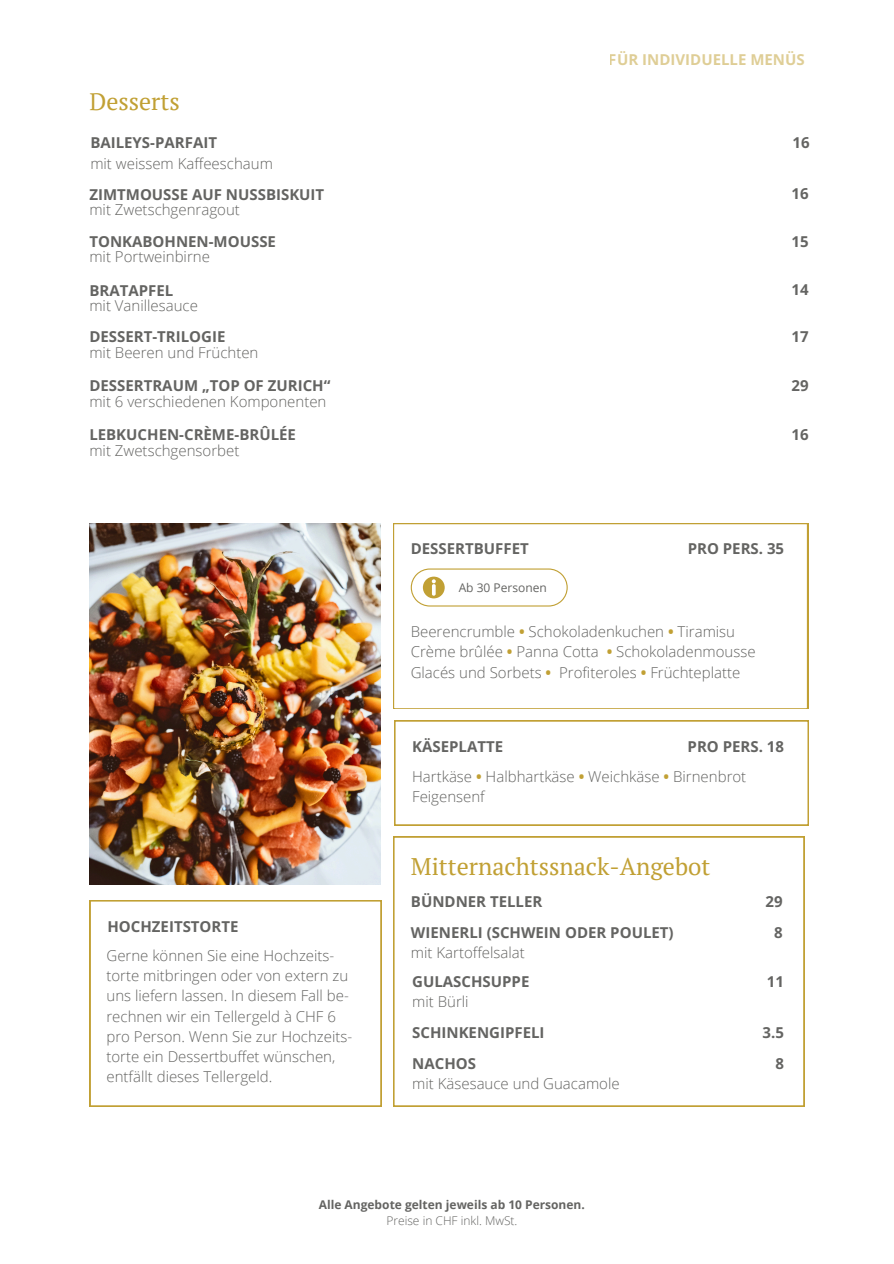
<style>
.page{position:relative;width:894px;height:1264px;background:#fff}
.page>*{position:absolute;margin:0;border:0;box-sizing:border-box;transform-origin:0 0}
.t1{font:24px "PT Serif";color:#c1a034}
.t2{font:300 15px/20.2px "Open Sans";color:#646462}
.t3{font:700 15px "Open Sans";color:#646462}
.t4{font:700 15px "Open Sans";color:#c1a034}
.t5{font:700 12px "Open Sans";color:#646462}
.t6{font:300 12px "Open Sans";color:#646462}
.t7{font:12px "Open Sans";color:#646462}
.s1{font-weight:700;color:#c1a034}
</style>
<div class="page">
<svg style="left:393px;top:523px;width:414px;height:186px"></svg>
<svg style="left:410px;top:568px;width:157px;height:38px"></svg>
<svg style="left:394px;top:720px;width:414px;height:105px"></svg>
<svg style="left:393px;top:836px;width:411px;height:270px"></svg>
<img style="left:89px;top:523px;width:292px;height:361px">
<svg style="left:90px;top:900px;width:291px;height:206px"></svg>
<h2 class="t1" style="left:89px;top:85px;width:92px">Desserts</h2>
<p class="t3" style="left:90px;top:132px;width:128px">BAILEYS-PARFAIT</p>
<p class="t2" style="left:90px;top:153px;width:184px">mit weissem Kaffeeschaum</p>
<p class="t3" style="left:89px;top:183px;width:236px">ZIMTMOUSSE AUF NUSSBISKUIT</p>
<p class="t2" style="left:89px;top:199px;width:152px">mit Zwetschgenragout</p>
<p class="t3" style="left:89px;top:231px;width:188px">TONKABOHNEN-MOUSSE</p>
<p class="t2" style="left:89px;top:246px;width:122px">mit Portweinbirne</p>
<p class="t3" style="left:89px;top:279px;width:85px">BRATAPFEL</p>
<p class="t2" style="left:89px;top:295px;width:110px">mit Vanillesauce</p>
<p class="t3" style="left:89px;top:326px;width:137px">DESSERT-TRILOGIE</p>
<p class="t2" style="left:89px;top:342px;width:170px">mit Beeren und Früchten</p>
<p class="t3" style="left:89px;top:375px;width:242px">DESSERTRAUM „TOP OF ZURICH“</p>
<p class="t2" style="left:89px;top:391px;width:238px">mit 6 verschiedenen Komponenten</p>
<p class="t3" style="left:89px;top:424px;width:208px">LEBKUCHEN-CRÈME-BRÛLÉE</p>
<p class="t2" style="left:89px;top:440px;width:151px">mit Zwetschgensorbet</p>
<p class="t3" style="left:107px;top:916px;width:133px">HOCHZEITSTORTE</p>
<h4 class="t2" style="left:106px;top:944px;width:247px">Gerne können Sie eine Hochzeits&shy;torte mitbringen oder von extern zu uns liefern lassen. In diesem Fall be&shy;rechnen wir ein Tellergeld à CHF 6 pro Person. Wenn Sie zur Hochzeits&shy;torte ein Dessertbuffet wünschen, entfällt dieses Tellergeld.</h4>
<p class="t4" style="left:608px;top:49px;width:197px">FÜR INDIVIDUELLE MENÜS</p>
<p class="t3" style="left:792px;top:132px;width:19px">16</p>
<h1 class="t3" style="left:791px;top:183px;width:19px">16</h1>
<p class="t3" style="left:791px;top:230px;width:19px">15</p>
<p class="t3" style="left:791px;top:279px;width:19px">14</p>
<p class="t3" style="left:791px;top:326px;width:19px">17</p>
<p class="t3" style="left:791px;top:375px;width:19px">29</p>
<p class="t3" style="left:791px;top:424px;width:19px">16</p>
<p class="t3" style="left:410px;top:538px;width:119px">DESSERTBUFFET</p>
<p class="t3" style="left:687px;top:538px;width:98px">PRO PERS. 35</p>
<p class="t7" style="left:458px;top:578px;width:90px">Ab 30 Personen</p>
<h2 class="t2" style="left:410px;top:621px;width:346px">Beerencrumble <span class="s1">•</span> Schokoladenkuchen <span class="s1">•</span> Tiramisu<br>Crème brûlée <span class="s1">•</span> Panna Cotta <span class="s1">•</span> Schokoladenmousse</h2>
<h2 class="t2" style="left:410px;top:661px;width:331px">Glacés und Sorbets <span class="s1">•</span> Profiteroles <span class="s1">•</span> Früchteplatte</h2>
<h2 class="t3" style="left:412px;top:735px;width:92px">KÄSEPLATTE</h2>
<h2 class="t3" style="left:687px;top:735px;width:98px">PRO PERS. 18</h2>
<h5 class="t2" style="left:412px;top:766px;width:335px">Hartkäse <span class="s1">•</span> Halbhartkäse <span class="s1">•</span> Weichkäse <span class="s1">•</span> Birnenbrot</h5>
<p class="t2" style="left:412px;top:786px;width:74px">Feigensenf</p>
<h5 class="t1" style="left:411px;top:849px;width:301px">Mitternachtssnack-Angebot</h5>
<p class="t3" style="left:411px;top:891px;width:133px">BÜNDNER TELLER</p>
<p class="t3" style="left:765px;top:890px;width:19px">29</p>
<p class="t3" style="left:411px;top:921px;width:264px">WIENERLI (SCHWEIN ODER POULET)</p>
<p class="t2" style="left:411px;top:942px;width:115px">mit Kartoffelsalat</p>
<h1 class="t3" style="left:774px;top:921px;width:10px">8</h1>
<p class="t3" style="left:412px;top:970px;width:119px">GULASCHSUPPE</p>
<p class="t2" style="left:412px;top:991px;width:58px">mit Bürli</p>
<p class="t3" style="left:766px;top:970px;width:19px">11</p>
<p class="t3" style="left:412px;top:1021px;width:134px">SCHINKENGIPFELI</p>
<p class="t3" style="left:762px;top:1021px;width:23px">3.5</p>
<p class="t3" style="left:412px;top:1052px;width:65px">NACHOS</p>
<p class="t2" style="left:412px;top:1073px;width:209px">mit Käsesauce und Guacamole</p>
<p class="t3" style="left:775px;top:1052px;width:10px">8</p>
<p class="t5" style="left:319px;top:1195px;width:267px">Alle Angebote gelten jeweils ab 10 Personen.</p>
<h2 class="t6" style="left:386px;top:1211px;width:132px">Preise in CHF inkl. MwSt.</h2>
</div>
